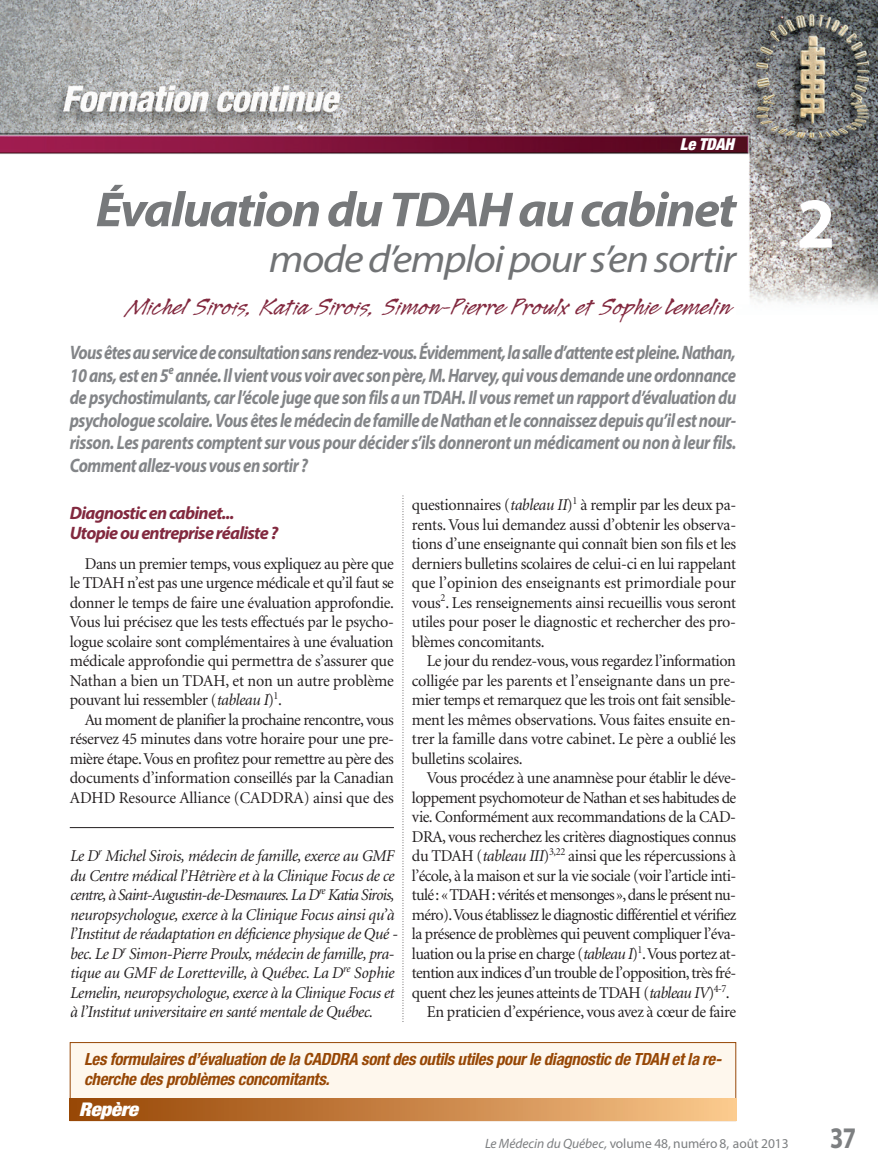
<style>
.page{position:relative;width:878px;height:1175px;background:#fff}
.page>*{position:absolute;margin:0;border:0;box-sizing:border-box;transform-origin:0 0}
.t1{font:700 72px "Myriad Pro";color:#fff}
.t2{font:italic 700 49.5px "Myriad Pro";letter-spacing:-.035em;color:#77797b;scale:1.05 1}
.t3{font:italic 39px "Myriad Pro";letter-spacing:-.035em;color:#717375;scale:1.1 1}
.t4{font:700 30px "Myriad Pro";color:#7d7f81;scale:.8 1}
.t5{font:27px "Legault Std";color:#82293f;scale:1.1 1}
.t6{font:italic 700 19.5px/22.5px "Myriad Pro";letter-spacing:-.03em;color:#838588;text-align:justify;scale:.85 1}
.t7{font:italic 900 condensed 18.9px "Helvetica Neue";letter-spacing:-.015em;color:#fff;scale:1.11 1}
.t8{font:italic 700 18px/19.5px "Myriad Pro";letter-spacing:-.04em;color:#82293f}
.t9{font:italic 700 condensed 16.8px/19.5px "Helvetica Neue";letter-spacing:-.015em;color:#974705}
.t10{font:16.5px/19.5px "Minion";letter-spacing:-.035em;color:#231f20;text-align:justify}
.t11{font:italic 16.5px/19.5px "Minion";letter-spacing:-.025em;color:#231f20}
.t12{font:italic 900 condensed 16.5px "Helvetica Neue";letter-spacing:-.005em;color:#fff}
.t13{font:13.5px "Myriad Pro";letter-spacing:-.005em;color:#7d7f81}
.s1{font-style:italic}
</style>
<div class="page">
<img style="left:0;top:0;width:878px;height:304px">
<svg style="left:402px;top:496px;width:1px;height:526px"></svg>
<hr style="left:70px;top:827px;width:324px;height:1px;background:#231f20">
<div style="left:70px;top:1042px;width:665px;height:78px;background:#fef7ed"></div>
<div style="left:70px;top:1042px;width:666px;height:78px;border:1px solid #974705"></div>
<div style="left:70px;top:1098px;width:666px;height:22px;background:linear-gradient(to right,#954302,#fac68a)"></div>
<p class="t12" style="left:679px;top:138px;width:56px">Le TDAH</p>
<h2 class="t2" style="left:96px;top:191px;width:611px">Évaluation du TDAH au cabinet</h2>
<h3 class="t3" style="left:269px;top:244px;width:426px">mode d’emploi pour s’en sortir</h3>
<h3 class="t5" style="left:129px;top:289px;width:549px">Michel Sirois, Katia Sirois, Simon-Pierre Proulx et Sophie Lemelin</h3>
<p class="t6" style="left:70px;top:343px;width:785px">Vous êtes au service de consultation sans rendez-vous. Évidemment, la salle d’attente est pleine. Nathan, 10 ans, est en 5<sup>e</sup> année. Il vient vous voir avec son père, M. Harvey, qui vous demande une ordonnance de psychostimulants, car l’école juge que son fils a un TDAH. Il vous remet un rapport d’évaluation du psychologue scolaire. Vous êtes le médecin de famille de Nathan et le connaissez depuis qu’il est nour&shy;risson. Les parents comptent sur vous pour décider s’ils donneront un médicament ou non à leur fils.<br>Comment allez-vous vous en sortir ?</p>
<p class="t8" style="left:70px;top:505px;width:210px">Diagnostic en cabinet...<br>Utopie ou entreprise réaliste ?</p>
<p class="t10" style="left:70px;top:555px;width:326px;text-indent:15px">Dans un premier temps, vous expliquez au père que le TDAH n’est pas une urgence médicale et qu’il faut se donner le temps de faire une évaluation approfondie.<br>Vous lui précisez que les tests effectués par le psycho&shy;logue scolaire sont complémentaires à une évaluation médicale approfondie qui permettra de s’assurer que Nathan a bien un TDAH, et non un autre problème pouvant lui ressembler (<span class="s1">tableau I</span>)<sup>1</sup>.</p>
<p class="t10" style="left:70px;top:711px;width:326px;text-indent:15px">Au moment de planifier la prochaine rencontre, vous réservez 45 minutes dans votre horaire pour une pre&shy;mière étape. Vous en profitez pour remettre au père des documents d’information conseillés par la Canadian ADHD Resource Alliance (CADDRA) ainsi que des</p>
<p class="t11" style="left:70px;top:847px;width:329px">Le D<sup>r</sup> Michel Sirois, médecin de famille, exerce au GMF du Centre médical l’Hêtrière et à la Clinique Focus de ce centre, à Saint-Augustin-de-Desmaures. La D<sup>re</sup> Katia Sirois, neuropsychologue, exerce à la Clinique Focus ainsi qu’à l’Institut de réadaptation en déficience physique de Qué - bec. Le D<sup>r</sup> Simon-Pierre Proulx, médecin de famille, pra&shy;tique au GMF de Lorette ville, à Québec. La D<sup>re</sup> Sophie Lemelin, neuropsychologue, exerce à la Clinique Focus et à l’Institut universitaire en santé mentale de Québec.</p>
<p class="t10" style="left:412px;top:496px;width:326px">questionnaires (<span class="s1">tableau II</span>)<sup>1</sup> à remplir par les deux pa&shy;rents. Vous lui demandez aussi d’obtenir les observa&shy;tions d’une enseignante qui connaît bien son fils et les derniers bulletins scolaires de celui-ci en lui rappelant que l’opinion des enseignants est primordiale pour vous<sup>2</sup>. Les renseignements ainsi recueillis vous seront utiles pour poser le diagnostic et rechercher des pro&shy;blèmes concomitants.</p>
<p class="t10" style="left:412px;top:652px;width:325px;text-indent:15px">Le jour du rendez-vous, vous regardez l’information colligée par les parents et l’enseignante dans un pre&shy;mier temps et remarquez que les trois ont fait sensible&shy;ment les mêmes observations. Vous faites ensuite en&shy;trer la famille dans votre cabinet. Le père a oublié les bulletins scolaires.</p>
<p class="t10" style="left:427px;top:769px;width:311px">Vous procédez à une anamnèse pour établir le déve-</p>
<p class="t10" style="left:412px;top:789px;width:326px">loppement psychomoteur de Nathan et ses habitudes de</p>
<p class="t10" style="left:412px;top:808px;width:325px">vie. Conformément aux recommandations de la CAD-</p>
<p class="t10" style="left:412px;top:828px;width:326px">DRA, vous recherchez les critères diagnosti ques connus</p>
<p class="t10" style="left:412px;top:847px;width:326px">du TDAH (<span class="s1">tableau III</span>)<sup>3,22</sup> ainsi que les réper cussions à</p>
<p class="t10" style="left:412px;top:867px;width:326px">l’école, à la maison et sur la vie sociale (voir l’article inti-</p>
<p class="t10" style="left:412px;top:886px;width:325px">tulé : « TDAH : vérités et mensonges », dans le présent nu-</p>
<p class="t10" style="left:412px;top:906px;width:326px">méro). Vous établissez le diagnostic différentiel et vérifiez</p>
<p class="t10" style="left:412px;top:925px;width:326px">la présence de problèmes qui peuvent compliquer l’éva-</p>
<p class="t10" style="left:412px;top:945px;width:326px">luation ou la prise en charge (<span class="s1">tableau I</span>)<sup>1</sup>. Vous portez at-</p>
<p class="t10" style="left:412px;top:964px;width:326px">tention aux indices d’un trouble de l’opposition, très fré-</p>
<p class="t10" style="left:412px;top:984px;width:319px">quent chez les jeunes atteints de TDAH (<span class="s1">tableau IV</span>)<sup>4-7</sup>.</p>
<p class="t10" style="left:427px;top:1003px;width:310px">En praticien d’expérience, vous avez à cœur de faire</p>
<h1 class="t1" style="left:796px;top:196px;width:40px">2</h1>
<p class="t9" style="left:84px;top:1051px;width:636px">Les formulaires d’évaluation de la CADDRA sont des outils utiles pour le diagnostic de TDAH et la re&shy;cherche des problèmes concomitants.</p>
<p class="t7" style="left:79px;top:1102px;width:55px">Repère</p>
<p class="t13" style="left:485px;top:1138px;width:305px"><span class="s1">Le Médecin du Québec,</span> volume 48, numéro 8, août 2013</p>
<h3 class="t4" style="left:830px;top:1126px;width:34px">37</h3>
</div>
